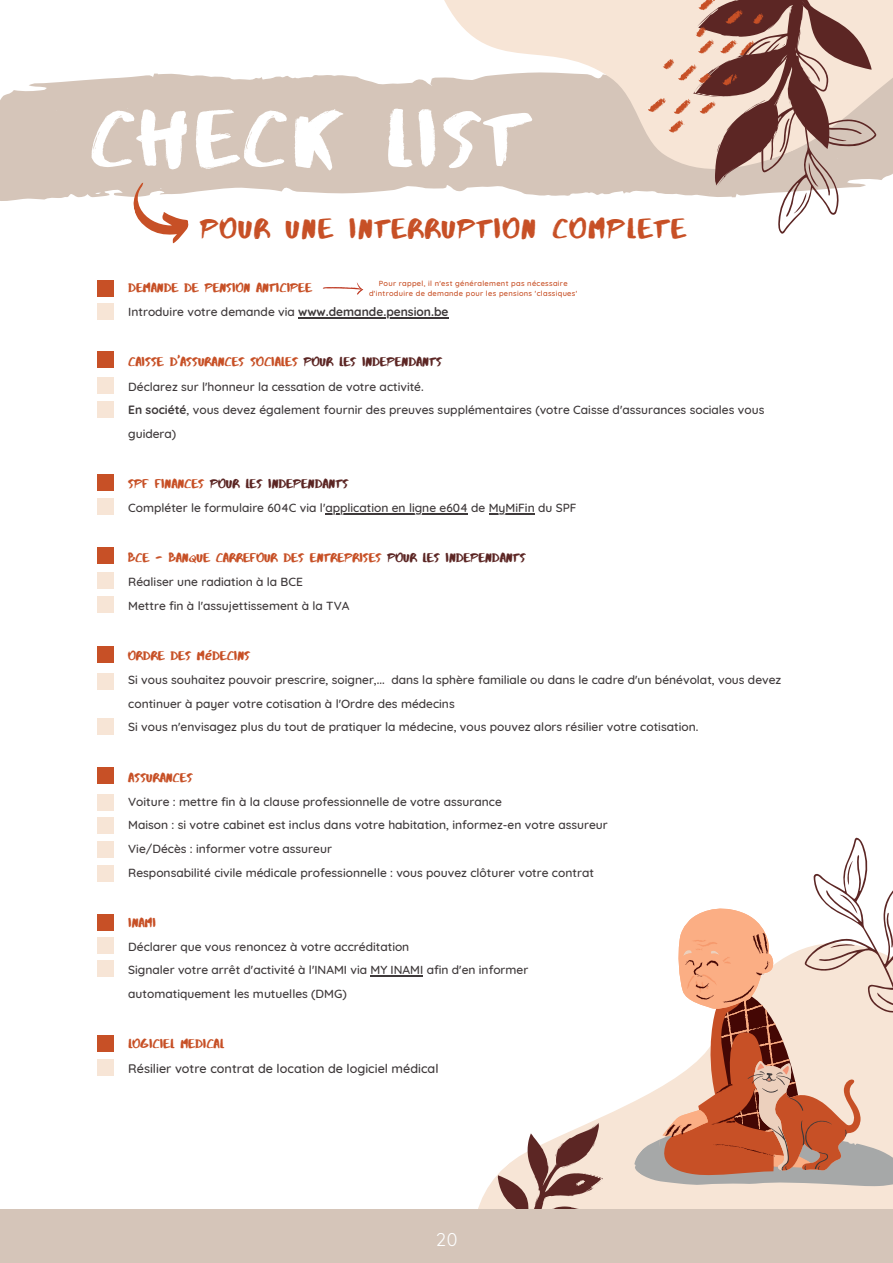
<style>
.page{position:relative;width:893px;height:1263px;background:#fff}
.page>*{position:absolute;margin:0;border:0;box-sizing:border-box;transform-origin:0 0}
.t1{font:81.75px "Abys";letter-spacing:.06em;color:#fff}
.t2{font:28.5px "Abys";letter-spacing:.06em;color:#c75026}
.t3{font:18px "Quicksand";color:#feffff}
.t4{font:13.12px "Abys";color:#c75026}
.t5{font:13.12px "Abys";color:#5c2624}
.t6{font:500 12.67px "Quicksand";color:#3e393a}
.t7{font:500 12px/23.6px "Quicksand";color:#3e393a}
.t8{font:500 7.5px/10.1px "Quicksand";letter-spacing:.04em;color:#c75026;text-align:center}
.s1{font-weight:700}
.s2{color:#5c2624}
.s3{color:#c75026}
.s4{font-family:"Noto Sans";font-weight:700;font-style:italic}
</style>
<div class="page">
<svg style="left:478px;top:1104px;width:151px;height:105px"></svg>
<div style="left:0;top:1209px;width:893px;height:54px;background:#d5c5b9"></div>
<svg style="left:0;top:73px;width:389px;height:128px;background:#d9cbc0"></svg>
<svg style="left:389px;top:0;width:257px;height:196px;fill:#d5c5b9"></svg>
<hr style="left:298px;top:317px;width:150px;height:1px;background:#3e393a">
<hr style="left:325px;top:513px;width:143px;height:1px;background:#3e393a">
<hr style="left:489px;top:513px;width:46px;height:1px;background:#3e393a">
<div style="left:97px;top:280px;width:17px;height:17px;background:#c75026"></div>
<div style="left:97px;top:303px;width:17px;height:17px;background:#f7e5d6"></div>
<div style="left:97px;top:351px;width:17px;height:17px;background:#c75026"></div>
<div style="left:97px;top:377px;width:17px;height:17px;background:#f7e5d6"></div>
<div style="left:97px;top:474px;width:17px;height:17px;background:#c75026"></div>
<div style="left:97px;top:498px;width:17px;height:17px;background:#f7e5d6"></div>
<div style="left:97px;top:572px;width:17px;height:17px;background:#f7e5d6"></div>
<div style="left:97px;top:596px;width:17px;height:16px;background:#f7e5d6"></div>
<div style="left:97px;top:673px;width:17px;height:17px;background:#f7e5d6"></div>
<div style="left:97px;top:718px;width:17px;height:17px;background:#f7e5d6"></div>
<div style="left:97px;top:794px;width:17px;height:17px;background:#f7e5d6"></div>
<div style="left:97px;top:817px;width:17px;height:17px;background:#f7e5d6"></div>
<div style="left:97px;top:841px;width:17px;height:16px;background:#f7e5d6"></div>
<div style="left:97px;top:864px;width:17px;height:17px;background:#f7e5d6"></div>
<div style="left:97px;top:401px;width:17px;height:17px;background:#f7e5d6"></div>
<div style="left:97px;top:547px;width:17px;height:17px;background:#c75026"></div>
<div style="left:97px;top:646px;width:17px;height:17px;background:#c75026"></div>
<div style="left:97px;top:767px;width:17px;height:17px;background:#c75026"></div>
<div style="left:97px;top:914px;width:17px;height:16px;background:#c75026"></div>
<div style="left:97px;top:937px;width:17px;height:17px;background:#f7e5d6"></div>
<div style="left:97px;top:960px;width:17px;height:17px;background:#f7e5d6"></div>
<div style="left:97px;top:1035px;width:17px;height:17px;background:#c75026"></div>
<div style="left:97px;top:1058px;width:17px;height:17px;background:#f7e5d6"></div>
<svg style="left:778px;top:0;width:115px;height:234px"></svg>
<svg style="left:646px;top:0;width:237px;height:215px;background:#c6aba1"></svg>
<svg style="left:128px;top:174px;width:64px;height:70px"></svg>
<svg style="left:629px;top:1087px;width:264px;height:122px;background:#f0e0d3"></svg>
<svg style="left:660px;top:837px;width:233px;height:351px"></svg>
<hr style="left:370px;top:975px;width:53px;height:2px;background:#3e393a">
<svg style="left:323px;top:282px;width:41px;height:13px"></svg>
<h1 class="t1" style="left:89px;top:88px;width:440px">CHECK LIST</h1>
<h2 class="t2" style="left:201px;top:211px;width:486px">POUR UNE INTERRUPTION COMPLETE</h2>
<p class="t8" style="left:369px;top:278px;width:210px">Pour rappel, il n'est généralement pas nécessaire d'introduire de demande pour les pensions 'classiques'</p>
<p class="t4" style="left:128px;top:280px;width:185px">DEMANDE DE PENSION ANTICIPEE</p>
<p class="t7" style="left:128px;top:300px;width:322px">Introduire votre demande via <span class="s1">www.demande.pension.be</span></p>
<p class="t4" style="left:128px;top:354px;width:315px">CAISSE D'ASSURANCES SOCIALES <span class="s2">POUR LES INDEPENDANTS</span></p>
<p class="t7" style="left:128px;top:374px;width:637px">Déclarez sur l'honneur la cessation de votre activité.<br><span class="s1">En société</span>, vous devez également fournir des preuves supplémentaires (votre Caisse d'assurances sociales vous guidera)</p>
<p class="t5" style="left:128px;top:475px;width:221px"><span class="s3">SPF FINANCES</span> POUR LES INDEPENDANTS</p>
<p class="t7" style="left:128px;top:496px;width:450px">Compléter le formulaire 604C via l'application en ligne e604 de MyMiFin du SPF</p>
<p class="t4" style="left:128px;top:550px;width:399px">BCE - BANQUE CARREFOUR DES ENTREPRISES <span class="s2">POUR LES INDEPENDANTS</span></p>
<p class="t7" style="left:128px;top:570px;width:223px">Réaliser une radiation à la BCE<br>Mettre fin à l'assujettissement à la TVA</p>
<p class="t4" style="left:128px;top:647px;width:123px">ORDRE DES M<span class="s4">é</span>DECINS</p>
<p class="t7" style="left:128px;top:668px;width:654px">Si vous souhaitez pouvoir prescrire, soigner,... dans la sphère familiale ou dans le cadre d'un bénévolat, vous devez continuer à payer votre cotisation à l'Ordre des médecins<br>Si vous n'envisagez plus du tout de pratiquer la médecine, vous pouvez alors résilier votre cotisation.</p>
<p class="t4" style="left:128px;top:769px;width:66px">ASSURANCES</p>
<p class="t7" style="left:128px;top:789px;width:481px">Voiture : mettre fin à la clause professionnelle de votre assurance<br>Maison : si votre cabinet est inclus dans votre habitation, informez-en votre assureur Vie/Décès : informer votre assureur<br>Responsabilité civile médicale professionnelle : vous pouvez clôturer votre contrat</p>
<p class="t4" style="left:128px;top:914px;width:29px">INAMI</p>
<p class="t7" style="left:128px;top:934px;width:402px">Déclarer que vous renoncez à votre accréditation<br>Signaler votre arrêt d'activité à l'INAMI via MY INAMI afin d'en informer automatiquement les mutuelles (DMG)</p>
<p class="t4" style="left:128px;top:1036px;width:97px">LOGICIEL MEDICAL</p>
<p class="t6" style="left:128px;top:1061px;width:312px">Résilier votre contrat de location de logiciel médical</p>
<h3 class="t3" style="left:436px;top:1228px;width:23px">20</h3>
</div>
